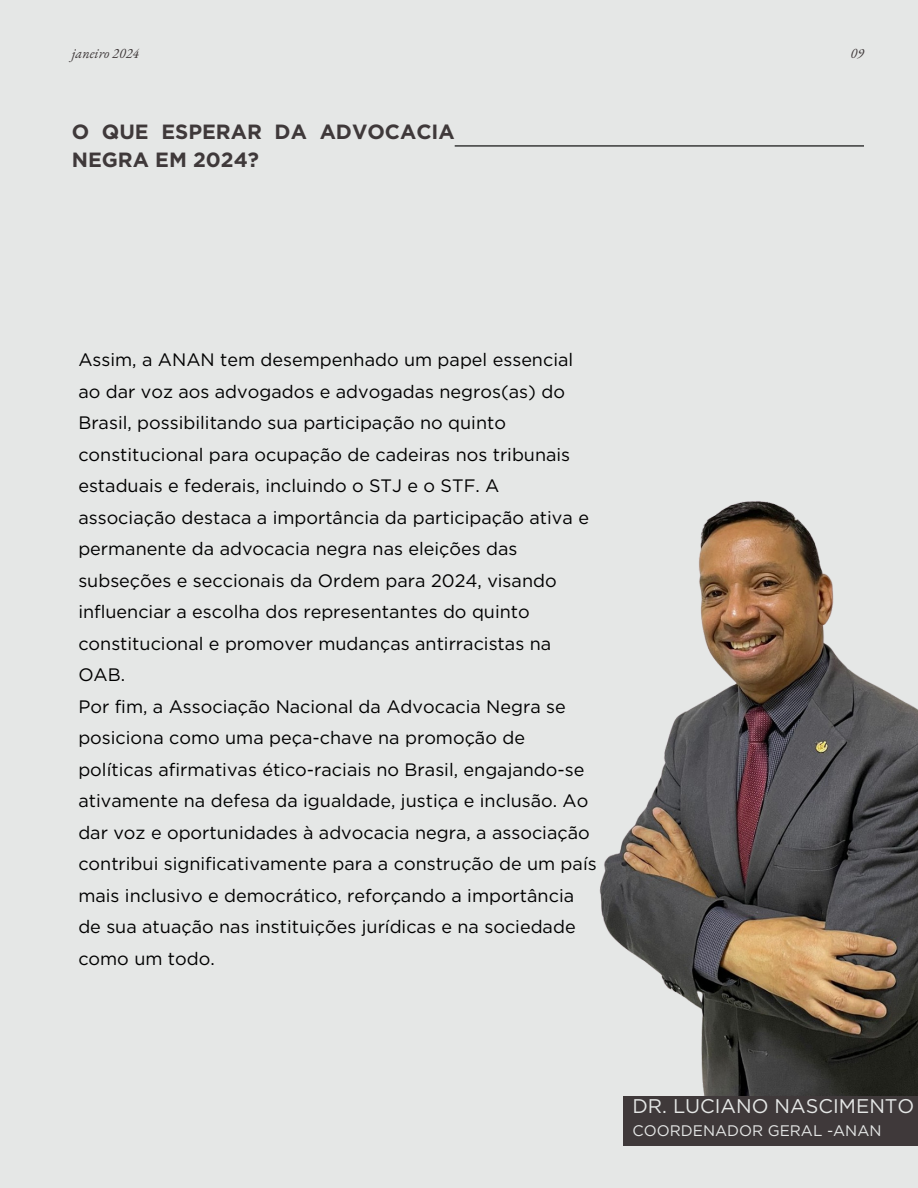
<style>
.page{position:relative;width:918px;height:1188px;background:#e5e7e6}
.page>*{position:absolute;margin:0;border:0;box-sizing:border-box;transform-origin:0 0}
.t1{font:700 20.55px/28.7px "Gotham";color:#3f393a}
.t2{font:19.8px "Gotham";color:#e5e7e6}
.t3{font:18px/31.5px "Gotham";color:#000}
.t4{font:15.3px "Gotham";color:#e5e7e6}
.t5{font:italic 14.1px "EB Garamond";color:#3f393a}
</style>
<div class="page">
<img style="left:599px;top:501px;width:319px;height:595px">
<hr style="left:455px;top:145px;width:409px;height:1px;background:#000">
<div style="left:623px;top:1096px;width:295px;height:50px;background:#3f393a"></div>
<h2 class="t5" style="left:72px;top:44px;width:69px">janeiro 2024</h2>
<p class="t5" style="left:850px;top:44px;width:15px">09</p>
<h1 class="t1" style="left:72px;top:117px;width:384px">O QUE ESPERAR DA ADVOCACIA<br>NEGRA EM 2024?</h1>
<p class="t3" style="left:78px;top:344px;width:520px">Assim, a ANAN tem desempenhado um papel essencial ao dar voz aos advogados e advogadas negros(as) do Brasil, possibilitando sua participação no quinto constitucional para ocupação de cadeiras nos tribunais estaduais e federais, incluindo o STJ e o STF. A associação destaca a importância da participação ativa e permanente da advocacia negra nas eleições das subseções e seccionais da Ordem para 2024, visando influenciar a escolha dos representantes do quinto constitucional e promover mudanças antirracistas na OAB.<br>Por fim, a Associação Nacional da Advocacia Negra se posiciona como uma peça-chave na promoção de políticas afirmativas ético-raciais no Brasil, engajando-se ativamente na defesa da igualdade, justiça e inclusão. Ao dar voz e oportunidades à advocacia negra, a associação contribui significativamente para a construção de um país mais inclusivo e democrático, reforçando a importância de sua atuação nas instituições jurídicas e na sociedade como um todo.</p>
<h3 class="t2" style="left:632px;top:1094px;width:283px">DR. LUCIANO NASCIMENTO</h3>
<h3 class="t4" style="left:632px;top:1121px;width:251px">COORDENADOR GERAL -ANAN</h3>
</div>
